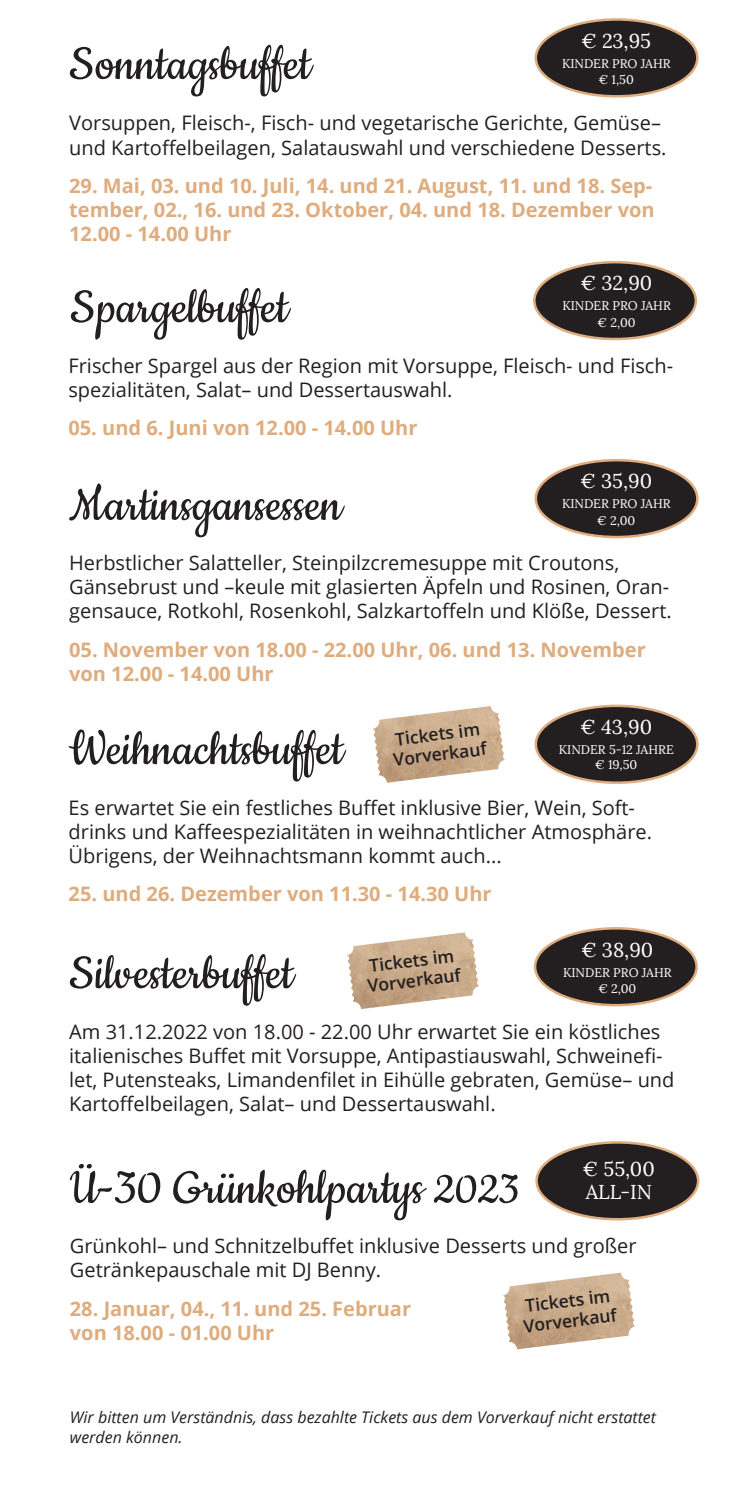
<style>
.page{position:relative;width:745px;height:1489px;background:#fff}
.page>*{position:absolute;margin:0;border:0;box-sizing:border-box;transform-origin:0 0}
.t1{font:55px "Cookie";color:#231f20}
.t2{font:20px/24px "Open Sans";color:#231f20}
.t3{font:700 20px/24px "Open Sans";color:#dfac7d}
.t4{font:20px/22.5px "Lora";color:#fff}
.t5{font:600 17.5px/20px "Open Sans";color:#231f20}
.t6{font:italic 16px/19.2px "Open Sans";color:#231f20}
.t7{font:12.5px/16.2px "Lora";color:#fff;text-align:center}
.s1{font-size:50px}
</style>
<div class="page">
<img style="left:373px;top:706px;width:131px;height:76px">
<div style="left:535px;top:705px;width:161px;height:77px;background:#231f20;border-radius:50%"></div>
<div style="left:534px;top:704px;width:164px;height:80px;border:2px solid #dfac7d;border-radius:50%"></div>
<div style="left:535px;top:19px;width:161px;height:77px;background:#231f20;border-radius:50%"></div>
<div style="left:534px;top:18px;width:164px;height:80px;border:2px solid #dfac7d;border-radius:50%"></div>
<div style="left:535px;top:460px;width:161px;height:77px;background:#231f20;border-radius:50%"></div>
<div style="left:534px;top:459px;width:164px;height:79px;border:2px solid #dfac7d;border-radius:50%"></div>
<div style="left:534px;top:928px;width:162px;height:77px;background:#231f20;border-radius:50%"></div>
<div style="left:533px;top:927px;width:164px;height:79px;border:2px solid #dfac7d;border-radius:50%"></div>
<div style="left:536px;top:1142px;width:161px;height:77px;background:#231f20;border-radius:50%"></div>
<div style="left:535px;top:1141px;width:164px;height:79px;border:2px solid #dfac7d;border-radius:50%"></div>
<div style="left:534px;top:262px;width:161px;height:77px;background:#231f20;border-radius:50%"></div>
<div style="left:532px;top:261px;width:164px;height:79px;border:2px solid #dfac7d;border-radius:50%"></div>
<img style="left:347px;top:932px;width:131px;height:76px">
<img style="left:503px;top:1272px;width:131px;height:77px">
<p class="t4" style="left:581px;top:30px;width:71px">€ 23,95</p>
<p class="t7" style="left:561px;top:55px;width:110px">KINDER PRO JAHR € 1,50</p>
<h1 class="t1" style="left:69px;top:35px;width:243px">Sonntagsbuffet</h1>
<p class="t2" style="left:69px;top:109px;width:598px;line-height:25px">Vorsuppen, Fleisch-, Fisch- und vegetarische Gerichte, Gemüse– und Kartoffelbeilagen, Salatauswahl und verschiedene Desserts.</p>
<p class="t3" style="left:69px;top:173px;width:586px">29. Mai, 03. und 10. Juli, 14. und 21. August, 11. und 18. Sep&shy;tember, 02., 16. und 23. Oktober, 04. und 18. Dezember von<br>12.00 - 14.00 Uhr</p>
<p class="t4" style="left:580px;top:272px;width:73px">€ 32,90</p>
<p class="t7" style="left:562px;top:298px;width:110px">KINDER PRO JAHR € 2,00</p>
<h1 class="t1" style="left:70px;top:279px;width:219px">Spargelbuffet</h1>
<p class="t2" style="left:68px;top:353px;width:606px">Frischer Spargel aus der Region mit Vorsuppe, Fleisch- und Fisch&shy;spezialitäten, Salat– und Dessertauswahl.</p>
<p class="t3" style="left:68px;top:415px;width:350px">05. und 6. Juni von 12.00 - 14.00 Uhr</p>
<p class="t4" style="left:580px;top:470px;width:73px">€ 35,90</p>
<p class="t7" style="left:561px;top:496px;width:110px">KINDER PRO JAHR € 2,00</p>
<h1 class="t1" style="left:69px;top:476px;width:274px">Martinsgansessen</h1>
<p class="t2" style="left:69px;top:550px;width:603px">Herbstlicher Salatteller, Steinpilzcremesuppe mit Croutons,<br>Gänsebrust und –keule mit glasierten Äpfeln und Rosinen, Oran&shy;gensauce, Rotkohl, Rosenkohl, Salzkartoffeln und Klöße, Dessert.</p>
<p class="t3" style="left:69px;top:636px;width:577px">05. November von 18.00 - 22.00 Uhr, 06. und 13. November von 12.00 - 14.00 Uhr</p>
<p class="t4" style="left:580px;top:716px;width:73px">€ 43,90</p>
<p class="t7" style="left:558px;top:742px;width:116px;line-height:15px">KINDER 5-12 JAHRE € 19,50</p>
<p class="t5" style="left:389px;top:729px;width:95px;rotate:-7deg">Tickets im<br>Vorverkauf</p>
<h1 class="t1" style="left:69px;top:720px;width:276px">Weihnachtsbuffet</h1>
<p class="t2" style="left:69px;top:794px;width:584px">Es erwartet Sie ein festliches Buffet inklusive Bier, Wein, Soft&shy;drinks und Kaffeespezialitäten in weihnachtlicher Atmosphäre.<br>Übrigens, der Weihnachtsmann kommt auch...</p>
<p class="t3" style="left:69px;top:881px;width:424px">25. und 26. Dezember von 11.30 - 14.30 Uhr</p>
<p class="t4" style="left:581px;top:938px;width:73px">€ 38,90</p>
<p class="t7" style="left:562px;top:964px;width:110px">KINDER PRO JAHR € 2,00</p>
<p class="t5" style="left:363px;top:955px;width:95px;rotate:-7deg">Tickets im<br>Vorverkauf</p>
<h1 class="t1" style="left:69px;top:944px;width:225px">Silvesterbuffet</h1>
<p class="t2" style="left:69px;top:1018px;width:606px">Am 31.12.2022 von 18.00 - 22.00 Uhr erwartet Sie ein köstliches italienisches Buffet mit Vorsuppe, Antipastiauswahl, Schweinefi&shy;let, Putensteaks, Limandenfilet in Eihülle gebraten, Gemüse– und Kartoffelbeilagen, Salat– und Dessertauswahl.</p>
<p class="t4" style="left:582px;top:1157px;width:73px">€ 55,00<br>ALL-IN</p>
<h1 class="t1" style="left:70px;top:1159px;width:450px">Ü-30 Grünkohlpartys <span class="s1">2023</span></h1>
<p class="t2" style="left:70px;top:1233px;width:568px">Grünkohl– und Schnitzelbuffet inklusive Desserts und großer<br>Getränkepauschale mit DJ Benny.</p>
<p class="t3" style="left:70px;top:1295px;width:342px">28. Januar, 04., 11. und 25. Februar von 18.00 - 01.00 Uhr</p>
<p class="t5" style="left:519px;top:1295px;width:95px;rotate:-7deg">Tickets im<br>Vorverkauf</p>
<p class="t6" style="left:70px;top:1407px;width:587px">Wir bitten um Verständnis, dass bezahlte Tickets aus dem Vorverkauf nicht erstattet werden können.</p>
</div>
